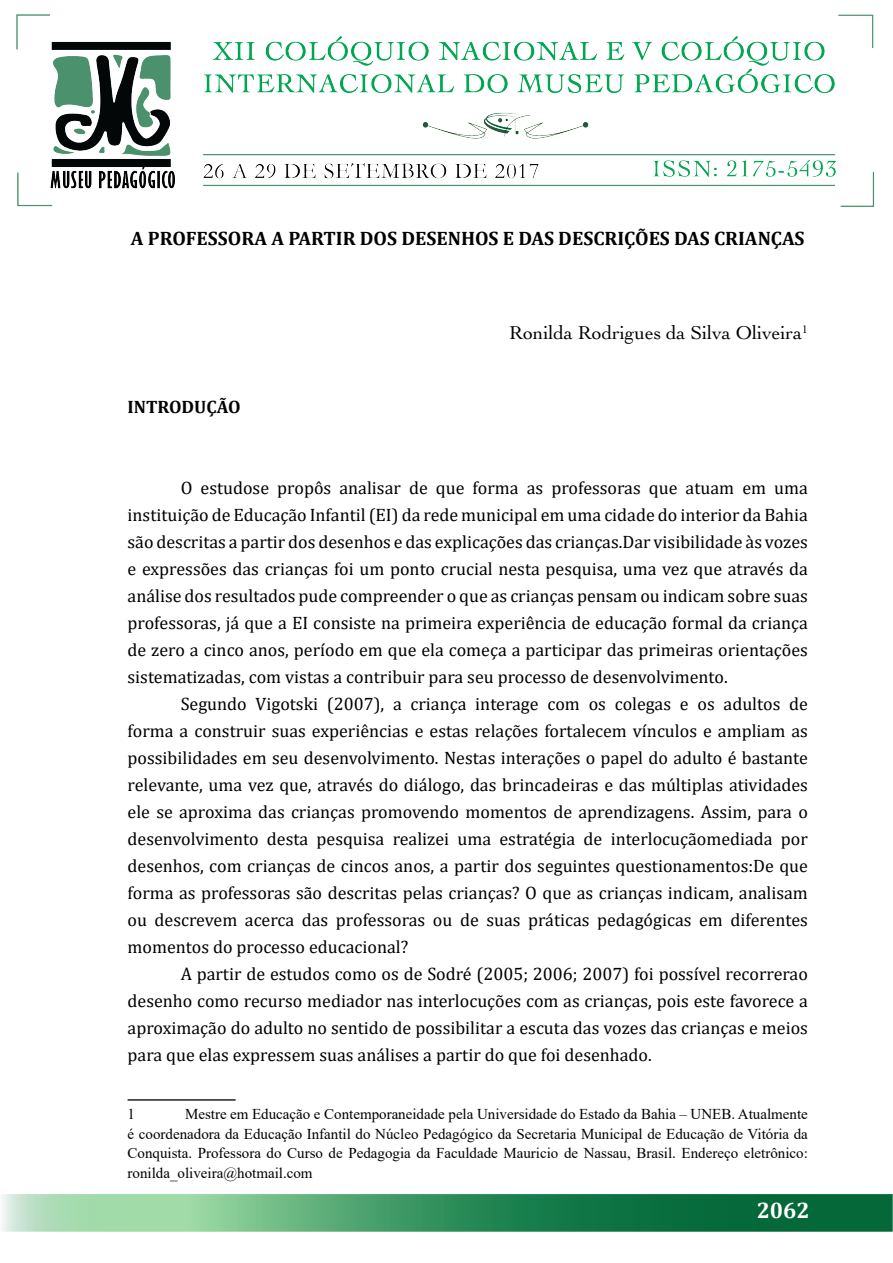
<style>
.page{position:relative;width:893px;height:1263px;background:#fff}
.page>*{position:absolute;margin:0;border:0;box-sizing:border-box;transform-origin:0 0}
.t1{font:700 22.5px "Cambria";color:#fff}
.t2{font:700 19.5px "Cambria";color:#000}
.t3{font:19.5px "Cochin LT";color:#000}
.t4{font:18px/27px "Cambria";color:#000;text-align:justify}
.t5{font:700 18px "Cambria";color:#000}
.t6{font:15px/19.5px "Times New Roman";color:#000;text-align:justify}
</style>
<div class="page">
<img style="left:2px;top:14px;width:890px;height:1218px">
<hr style="left:128px;top:1099px;width:108px;height:2px;background:#231f20">
<p class="t2" style="left:131px;top:224px;width:675px">A PROFESSORA A PARTIR DOS DESENHOS E DAS DESCRIÇÕES DAS CRIANÇAS</p>
<p class="t5" style="left:128px;top:394px;width:115px">INTRODUÇÃO</p>
<p class="t3" style="left:509px;top:322px;width:300px">Ronilda Rodrigues da Silva Oliveira<sup>1</sup></p>
<p class="t4" style="left:128px;top:474px;width:682px;text-indent:53px">O estudose propôs analisar de que forma as professoras que atuam em uma instituição de Educação Infantil (EI) da rede municipal em uma cidade do interior da Bahia são descritas a partir dos desenhos e das explicações das crianças.Dar visibilidade às vozes e expressões das crianças foi um ponto crucial nesta pesquisa, uma vez que através da análise dos resultados pude compreender o que as crianças pensam ou indicam sobre suas professoras, já que a EI consiste na primeira experiência de educação formal da criança de zero a cinco anos, período em que ela começa a participar das primeiras orientações sistematizadas, com vistas a contribuir para seu processo de desenvolvimento.</p>
<p class="t4" style="left:128px;top:690px;width:682px;text-indent:53px">Segundo Vigotski (2007), a criança interage com os colegas e os adultos de forma a construir suas experiências e estas relações fortalecem vínculos e ampliam as possibilidades em seu desenvolvimento. Nestas interações o papel do adulto é bastante relevante, uma vez que, através do diálogo, das brincadeiras e das múltiplas atividades ele se aproxima das crianças promovendo momentos de aprendizagens. Assim, para o desenvolvimento desta pesquisa realizei uma estratégia de interlocuçãomediada por desenhos, com crianças de cincos anos, a partir dos seguintes questionamentos:De que forma as professoras são descritas pelas crianças? O que as crianças indicam, analisam ou descrevem acerca das professoras ou de suas práticas pedagógicas em diferentes momentos do processo educacional?</p>
<p class="t4" style="left:128px;top:960px;width:682px;text-indent:53px">A partir de estudos como os de Sodré (2005; 2006; 2007) foi possível recorrerao desenho como recurso mediador nas interlocuções com as crianças, pois este favorece a aproximação do adulto no sentido de possibilitar a escuta das vozes das crianças e meios para que elas expressem suas análises a partir do que foi desenhado.</p>
<p class="t6" style="left:128px;top:1104px;width:682px;text-indent:58px">Mestre em Educação e Contemporaneidade pela Universidade do Estado da Bahia – UNEB. Atualmente é coordenadora da Educação Infantil do Núcleo Pedagógico da Secretaria Municipal de Educação de Vitória da Conquista. Professora do Curso de Pedagogia da Faculdade Mauricio de Nassau, Brasil. Endereço eletrônico: ronilda_oliveira@hotmail.com</p>
<p class="t6" style="left:128px;top:1104px;width:9px">1</p>
<p class="t1" style="left:757px;top:1195px;width:55px">2062</p>
</div>
